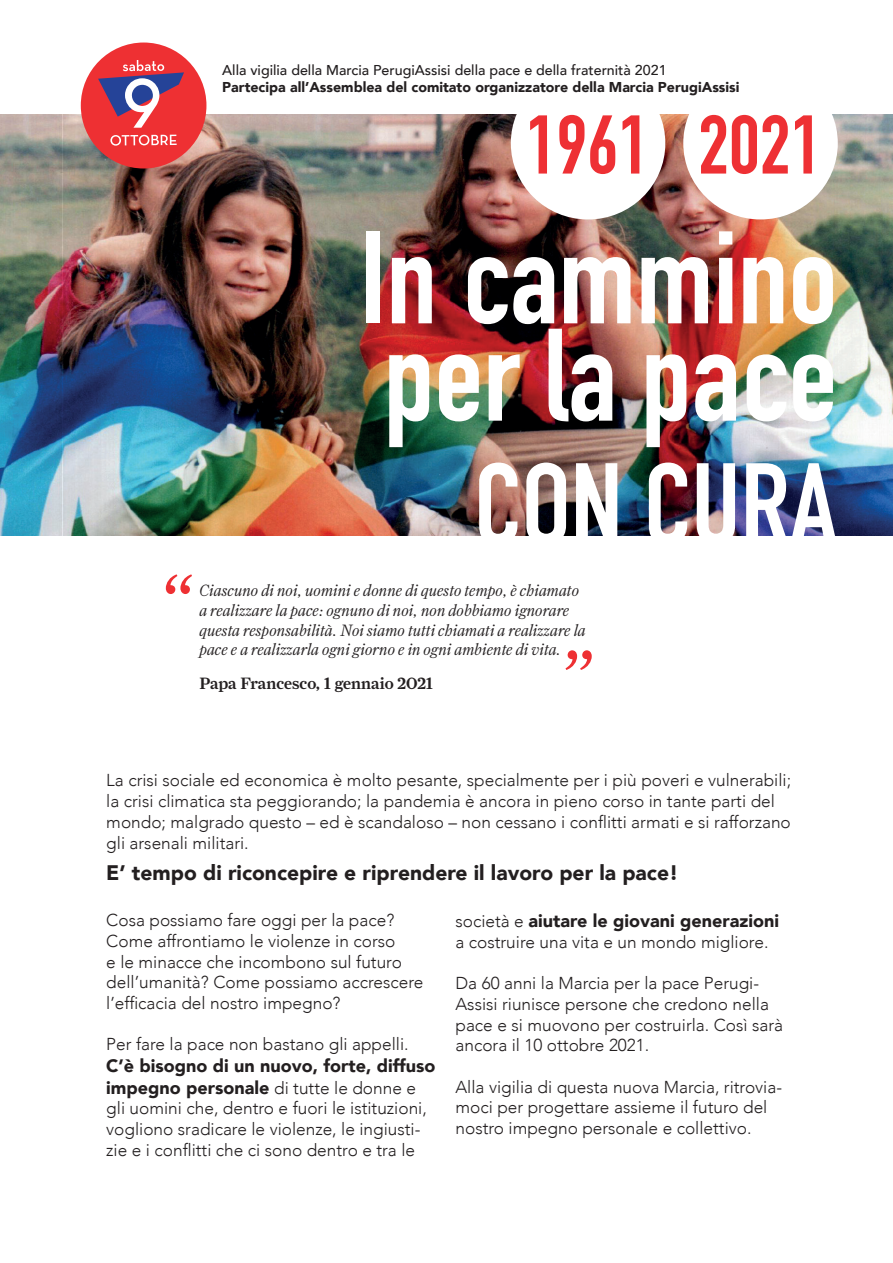
<style>
.page{position:relative;width:893px;height:1263px;background:#fff}
.page>*{position:absolute;margin:0;border:0;box-sizing:border-box;transform-origin:0 0}
.t1{font:italic 300 84px "Farnham Display";color:#ee3033}
.t2{font:900 21px "Avenir";color:#231f20}
.t3{font:900 18px/21.6px "Avenir";color:#231f20}
.t4{font:300 17.25px/20.7px "Avenir";color:#231f20}
.t5{font:italic 300 16.5px/19.8px "Farnham Display";color:#231f20}
.t6{font:500 16.5px "Farnham Display";color:#231f20}
.t7{font:900 14.25px "Avenir";color:#231f20}
.t8{font:500 14.25px "Avenir";color:#231f20}
.s1{font-weight:300;font-size:17.25px}
</style>
<div class="page">
<img style="left:0;top:115px;width:893px;height:421px">
<div style="left:366px;top:231px;width:14px;height:92px;background:#fff"></div>
<svg style="left:392px;top:257px;width:40px;height:66px"></svg>
<svg style="left:641px;top:257px;width:67px;height:66px"></svg>
<svg style="left:719px;top:231px;width:13px;height:92px"></svg>
<svg style="left:743px;top:257px;width:40px;height:66px"></svg>
<svg style="left:793px;top:257px;width:40px;height:67px"></svg>
<svg style="left:389px;top:354px;width:40px;height:93px"></svg>
<img style="left:439px;top:257px;width:191px;height:164px">
<svg style="left:646px;top:354px;width:40px;height:93px"></svg>
<svg style="left:695px;top:354px;width:41px;height:67px"></svg>
<svg style="left:747px;top:354px;width:39px;height:67px"></svg>
<svg style="left:793px;top:354px;width:40px;height:67px"></svg>
<svg style="left:479px;top:462px;width:38px;height:74px"></svg>
<svg style="left:526px;top:462px;width:40px;height:74px"></svg>
<svg style="left:576px;top:463px;width:41px;height:73px"></svg>
<svg style="left:649px;top:462px;width:38px;height:74px"></svg>
<svg style="left:697px;top:463px;width:38px;height:73px"></svg>
<svg style="left:746px;top:463px;width:91px;height:73px"></svg>
<div style="left:511px;top:67px;width:154px;height:152px;background:#fff;border-radius:50%"></div>
<svg style="left:530px;top:115px;width:17px;height:59px"></svg>
<svg style="left:559px;top:115px;width:25px;height:59px"></svg>
<svg style="left:590px;top:115px;width:25px;height:59px"></svg>
<svg style="left:622px;top:115px;width:17px;height:59px"></svg>
<div style="left:683px;top:67px;width:155px;height:152px;background:#fff;border-radius:50%"></div>
<svg style="left:701px;top:115px;width:25px;height:59px"></svg>
<svg style="left:732px;top:115px;width:25px;height:59px"></svg>
<svg style="left:763px;top:115px;width:25px;height:59px"></svg>
<svg style="left:795px;top:115px;width:17px;height:59px"></svg>
<div style="left:81px;top:43px;width:125px;height:125px;background:#ee3033;border-radius:50%"></div>
<svg style="left:110px;top:135px;width:67px;height:11px"></svg>
<svg style="left:98px;top:60px;width:86px;height:68px"></svg>
<p class="t8" style="left:222px;top:57px;width:446px">Alla vigilia della Marcia PerugiAssisi della pace e della fraternità 2021</p>
<p class="t7" style="left:222px;top:75px;width:519px">Partecipa all’Assemblea del comitato organizzatore della Marcia PerugiAssisi</p>
<h1 class="t1" style="left:156px;top:557px;width:35px">“</h1>
<p class="t5" style="left:199px;top:580px;width:388px">Ciascuno di noi, uomini e donne di questo tempo, è chiamato a realizzare la pace: ognuno di noi, non dobbiamo ignorare questa responsabilità. Noi siamo tutti chiamati a realizzare la pace e a realizzarla ogni giorno e in ogni ambiente di vita.</p>
<p class="t6" style="left:199px;top:673px;width:235px">Papa Francesco, 1 gennaio 2021</p>
<h1 class="t1" style="left:557px;top:632px;width:35px">”</h1>
<p class="t5" style="left:734px;top:466px;width:8px">“</p>
<p class="t4" style="left:106px;top:770px;width:686px">La crisi sociale ed economica è molto pesante, specialmente per i più poveri e vulnerabili; la crisi climatica sta peggiorando; la pandemia è ancora in pieno corso in tante parti del mondo; malgrado questo – ed è scandaloso – non cessano i conflitti armati e si rafforzano gli arsenali militari.</p>
<p class="t2" style="left:106px;top:854px;width:574px">E’ tempo di riconcepire e riprendere il lavoro per la pace!</p>
<p class="t4" style="left:106px;top:910px;width:319px">Cosa possiamo fare oggi per la pace?<br>Come affrontiamo le violenze in corso<br>e le minacce che incombono sul futuro dell’umanità? Come possiamo accrescere l’efficacia del nostro impegno?</p>
<p class="t4" style="left:106px;top:1034px;width:304px">Per fare la pace non bastano gli appelli.</p>
<p class="t3" style="left:106px;top:1054px;width:331px">C’è bisogno di un nuovo, forte, diffuso impegno personale <span class="s1">di tutte le donne e</span></p>
<p class="t4" style="left:106px;top:1098px;width:322px">gli uomini che, dentro e fuori le istituzioni, vogliono sradicare le violenze, le ingiusti&shy;zie e i conflitti che ci sono dentro e tra le</p>
<p class="t3" style="left:455px;top:909px;width:325px"><span class="s1">società e</span> aiutare le giovani generazioni</p>
<p class="t4" style="left:455px;top:931px;width:314px">a costruire una vita e un mondo migliore.</p>
<p class="t4" style="left:455px;top:973px;width:329px">Da 60 anni la Marcia per la pace Perugi-Assisi riunisce persone che credono nella pace e si muovono per costruirla. Così sarà ancora il 10 ottobre 2021.</p>
<p class="t4" style="left:455px;top:1076px;width:328px">Alla vigilia di questa nuova Marcia, ritrovia&shy;moci per progettare assieme il futuro del nostro impegno personale e collettivo.</p>
</div>
